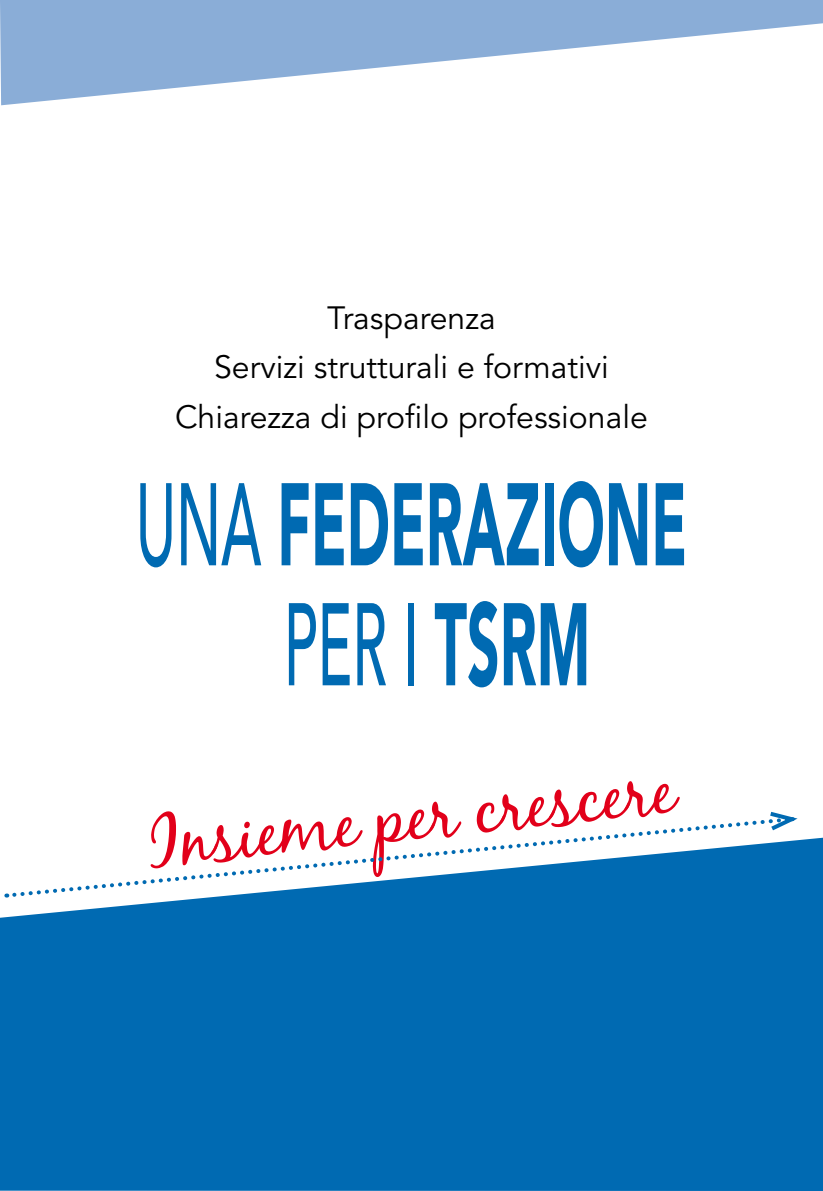
<style>
.page{position:relative;width:823px;height:1191px;background:#fff}
.page>*{position:absolute;margin:0;border:0;box-sizing:border-box;transform-origin:0 0}
.t1{font:900 116px/120px "Avenir";color:#006ab2;text-align:center;scale:.49 1}
.t2{font:70px "Black Jack";color:#e2001a}
.t3{font:32px/49.8px "Avenir";color:#000;text-align:center}
.s1{font-weight:500}
</style>
<div class="page">
<div style="left:0;top:837px;width:822px;height:354px;background:#006ab2"></div>
<svg style="left:0;top:0;width:822px;height:105px;fill:#8aadd7"></svg>
<svg style="left:10px;top:820px;width:781px;height:79px"></svg>
<svg style="left:765px;top:811px;width:33px;height:23px"></svg>
<p class="t3" style="left:175px;top:294px;width:474px">Trasparenza<br>Servizi strutturali e formativi<br>Chiarezza di profilo professionale</p>
<h1 class="t1" style="left:136px;top:464px;width:1125px"><span class="s1">UNA</span> FEDERAZIONE<br><span class="s1">PER I</span> TSRM</h1>
<h2 class="t2" style="left:144px;top:801px;width:530px;rotate:-6deg">Insieme per crescere</h2>
</div>
